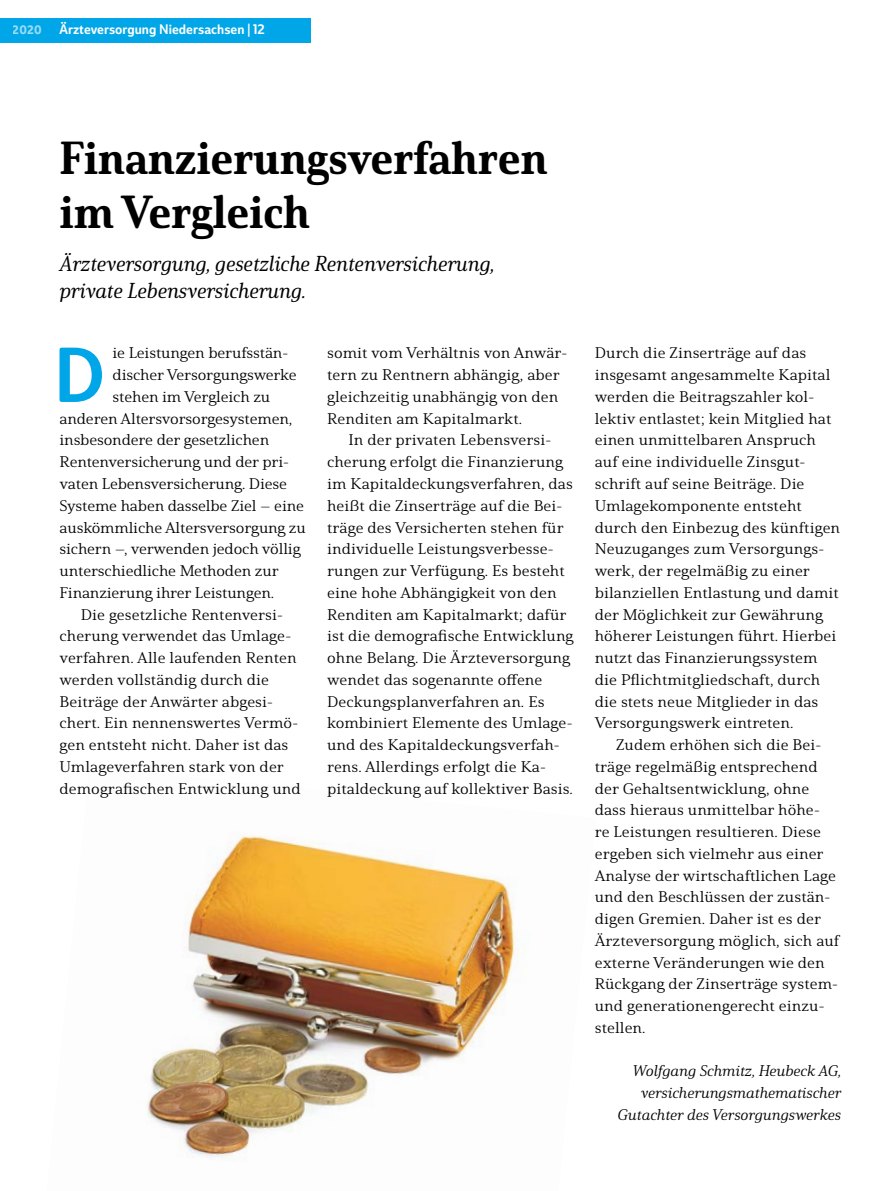
<style>
.page{position:relative;width:893px;height:1191px;background:#fff}
.page>*{position:absolute;margin:0;border:0;box-sizing:border-box;transform-origin:0 0}
.t1{font:75.45px "Solitas Nor Med";color:#00a6e7}
.t2{font:45px/54px "Solitas Serif Nor Ex B";color:#000}
.t3{font:21px/27px "Solitas Serif Nor Med It";color:#000}
.t4{font:expanded 15px/21.8px "Solitas Serif";letter-spacing:.005em;color:#000}
.t5{font:italic expanded 15px/21.8px "Solitas Serif";color:#000;text-align:right}
.t6{font:13.5px "Solitas Nor Med";color:#fff}
.t7{font:12px "Solitas Nor Dem";color:#fff}
</style>
<div class="page">
<img style="left:147px;top:835px;width:368px;height:324px">
<div style="left:0;top:18px;width:310px;height:25px;background:#00a6e7"></div>
<p class="t7" style="left:13px;top:22px;width:30px">2020</p>
<p class="t6" style="left:60px;top:21px;width:207px">Ärzteversorgung Niedersachsen | 12</p>
<h2 class="t2" style="left:60px;top:131px;width:489px">Finanzierungsverfahren im Vergleich</h2>
<h3 class="t3" style="left:60px;top:250px;width:437px">Ärzteversorgung, gesetzliche Rentenversicherung, private Lebensversicherung.</h3>
<h1 class="t1" style="left:54px;top:329px;width:53px">D</h1>
<p class="t4" style="left:113px;top:342px;width:177px">ie Leistungen berufsstän-</p>
<p class="t4" style="left:113px;top:364px;width:185px">discher Versorgungswerke</p>
<p class="t4" style="left:113px;top:386px;width:159px">stehen im Vergleich zu</p>
<p class="t4" style="left:60px;top:407px;width:234px">anderen Altersvorsorgesystemen,</p>
<p class="t4" style="left:60px;top:429px;width:211px">insbesondere der gesetzlichen</p>
<p class="t4" style="left:60px;top:451px;width:231px">Rentenversicherung und der pri-</p>
<p class="t4" style="left:60px;top:473px;width:229px">vaten Lebensversicherung. Diese</p>
<p class="t4" style="left:60px;top:494px;width:246px">Systeme haben dasselbe Ziel – eine</p>
<p class="t4" style="left:60px;top:516px;width:248px">auskömmliche Altersversorgung zu</p>
<p class="t4" style="left:60px;top:538px;width:243px">sichern –, verwenden jedoch völlig</p>
<p class="t4" style="left:60px;top:560px;width:221px">unterschiedliche Methoden zur</p>
<p class="t4" style="left:60px;top:581px;width:216px">Finanzierung ihrer Leistungen.</p>
<p class="t4" style="left:81px;top:603px;width:204px">Die gesetzliche Rentenversi-</p>
<p class="t4" style="left:60px;top:625px;width:233px">cherung verwendet das Umlage-</p>
<p class="t4" style="left:60px;top:647px;width:239px">verfahren. Alle laufenden Renten</p>
<p class="t4" style="left:60px;top:668px;width:211px">werden vollständig durch die</p>
<p class="t4" style="left:60px;top:690px;width:215px">Beiträge der Anwärter abgesi-</p>
<p class="t4" style="left:60px;top:712px;width:241px">chert. Ein nennenswertes Vermö-</p>
<p class="t4" style="left:60px;top:734px;width:230px">gen entsteht nicht. Daher ist das</p>
<p class="t4" style="left:60px;top:755px;width:226px">Umlageverfahren stark von der</p>
<p class="t4" style="left:60px;top:777px;width:243px">demografischen Entwicklung und</p>
<p class="t4" style="left:327px;top:342px;width:242px">somit vom Verhältnis von Anwär&shy;tern zu Rentnern abhängig, aber gleichzeitig unabhängig von den<br>Renditen am Kapitalmarkt.</p>
<p class="t4" style="left:327px;top:429px;width:248px;text-indent:21px">In der privaten Lebensversi&shy;cherung erfolgt die Finanzierung im Kapitaldeckungsverfahren, das heißt die Zinserträge auf die Bei&shy;träge des Versicherten stehen für individuelle Leistungsverbesse&shy;rungen zur Verfügung. Es besteht eine hohe Abhängigkeit von den Renditen am Kapitalmarkt; dafür ist die demografische Entwicklung ohne Belang. Die Ärzteversorgung wendet das sogenannte offene Deckungsplanverfahren an. Es kombiniert Elemente des Umlage&shy;und des Kapitaldeckungsverfah&shy;rens. Allerdings erfolgt die Ka&shy;pitaldeckung auf kollektiver Basis.</p>
<p class="t4" style="left:595px;top:342px;width:247px">Durch die Zinserträge auf das insgesamt angesammelte Kapital werden die Beitragszahler kol&shy;lektiv entlastet; kein Mitglied hat einen unmittelbaren Anspruch auf eine individuelle Zinsgut&shy;schrift auf seine Beiträge. Die<br>Umlagekomponente entsteht durch den Einbezug des künftigen<br>Neuzuganges zum Versorgungs&shy;werk, der regelmäßig zu einer bilanziellen Entlastung und damit der Möglichkeit zur Gewährung höherer Leistungen führt. Hierbei nutzt das Finanzierungssystem die Pflichtmitgliedschaft, durch die stets neue Mitglieder in das<br>Versorgungswerk eintreten.</p>
<p class="t4" style="left:595px;top:734px;width:246px;text-indent:21px">Zudem erhöhen sich die Bei&shy;träge regelmäßig entsprechend der Gehaltsentwicklung, ohne dass hieraus unmittelbar höhe-<br>re Leistungen resultieren. Diese ergeben sich vielmehr aus einer<br>Analyse der wirtschaftlichen Lage und den Beschlüssen der zustän&shy;digen Gremien. Daher ist es der<br>Ärzteversorgung möglich, sich auf externe Veränderungen wie den<br>Rückgang der Zinserträge system&shy;und generationengerecht einzu&shy;stellen.</p>
<p class="t5" style="left:618px;top:1060px;width:225px">Wolfgang Schmitz, Heubeck AG, versicherungsmathematischer<br>Gutachter des Versorgungswerkes</p>
</div>
